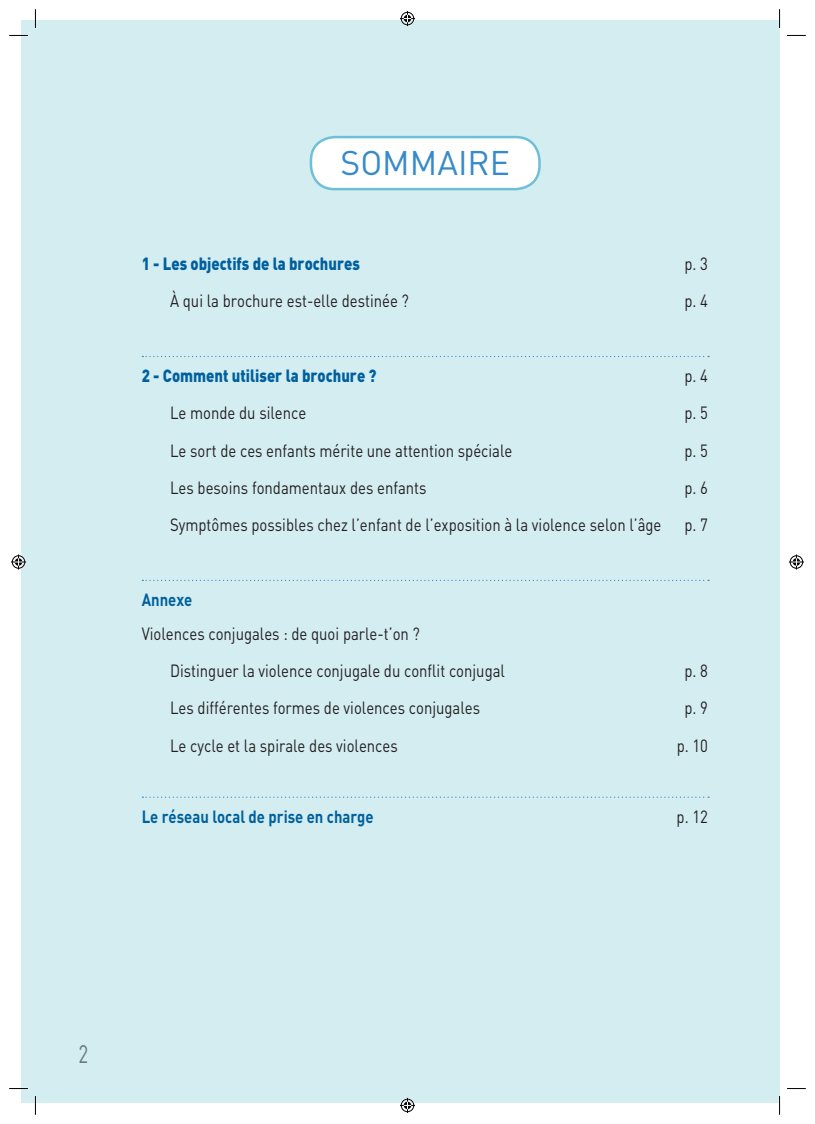
<style>
.page{position:relative;width:815px;height:1124px;background:#fff}
.page>*{position:absolute;margin:0;border:0;box-sizing:border-box;transform-origin:0 0}
.t1{font:33.75px "DIN";color:#378ac9}
.t2{font:25px "DIN";color:#808285;scale:.75 1}
.t3{font:17.5px/37.2px "DIN";color:#231f20;scale:.85 1}
.t4{font:900 17.5px "DIN";color:#00609e;scale:.85 1}
.t5{font:700 17.5px "DIN";color:#00609e;scale:.85 1}
</style>
<div class="page">
<div style="left:21px;top:20px;width:759px;height:1082px;background:#d3edf0"></div>
<div style="left:311px;top:137px;width:228px;height:52px;background:#fff;border-radius:24px"></div>
<div style="left:310px;top:136px;width:231px;height:54px;border:2px solid #6fbfd7;border-radius:24px"></div>
<svg style="left:142px;top:356px;width:567px;height:1px"></svg>
<svg style="left:142px;top:579px;width:567px;height:2px"></svg>
<svg style="left:142px;top:796px;width:567px;height:1px"></svg>
<svg style="left:9px;top:35px;width:19px;height:1px"></svg>
<svg style="left:787px;top:35px;width:19px;height:1px"></svg>
<svg style="left:9px;top:1088px;width:19px;height:1px"></svg>
<svg style="left:787px;top:1088px;width:19px;height:1px"></svg>
<svg style="left:35px;top:9px;width:1px;height:19px"></svg>
<svg style="left:35px;top:1096px;width:1px;height:18px"></svg>
<svg style="left:779px;top:9px;width:1px;height:19px"></svg>
<svg style="left:779px;top:1096px;width:1px;height:18px"></svg>
<svg style="left:400px;top:11px;width:15px;height:15px"></svg>
<svg style="left:400px;top:1097px;width:15px;height:15px"></svg>
<svg style="left:11px;top:554px;width:15px;height:15px"></svg>
<svg style="left:789px;top:554px;width:15px;height:15px"></svg>
<h1 class="t1" style="left:341px;top:141px;width:171px">SOMMAIRE</h1>
<p class="t4" style="left:142px;top:252px;width:258px">1 - Les objectifs de la brochures</p>
<p class="t3" style="left:684px;top:245px;width:29px">p. 3</p>
<p class="t3" style="left:170px;top:282px;width:283px">À qui la brochure est-elle destinée ?</p>
<p class="t3" style="left:684px;top:282px;width:29px">p. 4</p>
<p class="t4" style="left:142px;top:364px;width:278px">2 - Comment utiliser la brochure ?</p>
<p class="t3" style="left:684px;top:356px;width:29px">p. 4</p>
<p class="t3" style="left:170px;top:394px;width:162px">Le monde du silence</p>
<p class="t3" style="left:684px;top:394px;width:29px">p. 5</p>
<p class="t3" style="left:170px;top:431px;width:404px">Le sort de ces enfants mérite une attention spéciale</p>
<p class="t3" style="left:684px;top:431px;width:29px">p. 5</p>
<p class="t3" style="left:170px;top:468px;width:303px">Les besoins fondamentaux des enfants</p>
<p class="t3" style="left:684px;top:468px;width:29px">p. 6</p>
<p class="t3" style="left:170px;top:506px;width:580px">Symptômes possibles chez l’enfant de l’exposition à la violence selon l’âge</p>
<p class="t3" style="left:684px;top:506px;width:29px">p. 7</p>
<p class="t5" style="left:142px;top:588px;width:61px">Annexe</p>
<p class="t3" style="left:170px;top:614px;width:395px;text-indent:-28px">Violences conjugales : de quoi parle-t’on ?<br>Distinguer la violence conjugale du conflit conjugal</p>
<p class="t3" style="left:684px;top:651px;width:29px">p. 8</p>
<p class="t3" style="left:170px;top:688px;width:366px">Les différentes formes de violences conjugales</p>
<p class="t3" style="left:684px;top:688px;width:29px">p. 9</p>
<p class="t3" style="left:170px;top:726px;width:269px">Le cycle et la spirale des violences</p>
<p class="t3" style="left:677px;top:726px;width:38px">p. 10</p>
<p class="t5" style="left:142px;top:804px;width:274px">Le réseau local de prise en charge</p>
<p class="t3" style="left:677px;top:797px;width:38px">p. 12</p>
<h2 class="t2" style="left:78px;top:1037px;width:15px">2</h2>
</div>
